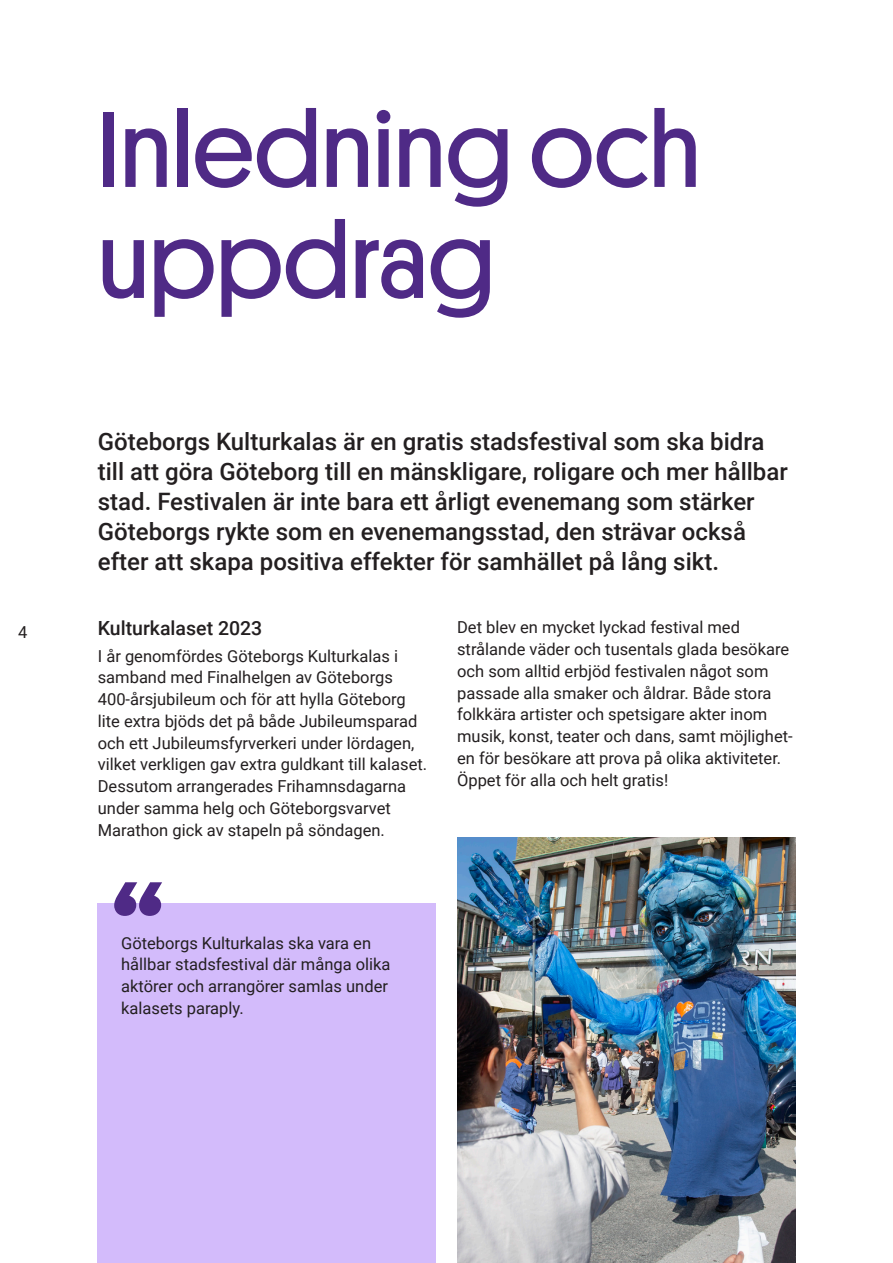
<style>
.page{position:relative;width:893px;height:1263px;background:#fff}
.page>*{position:absolute;margin:0;border:0;box-sizing:border-box;transform-origin:0 0}
.Brödtext{font:italic 700 111px "Platform";color:#4f2a86}
.Rubrik_Stor{font:108px/111px "Platform";color:#4f2a86}
.Ingress{font:500 24px/30px "Roboto";color:#231f20}
.Brödtext-2{font:500 19.5px "Roboto";color:#231f20}
.Brödtext-3{font:16.5px/21.8px "Roboto";color:#231f20}
</style>
<div class="page">
<div style="left:98px;top:903px;width:338px;height:360px;background:#d3bbfb"></div>
<img style="left:457px;top:837px;width:338px;height:426px">
<p class="Brödtext-3" style="left:18px;top:620px;width:11px">4</p>
<p class="Rubrik_Stor" style="left:98px;top:87px;width:604px">Inledning och uppdrag</p>
<p class="Ingress" style="left:98px;top:425px;width:692px">Göteborgs Kulturkalas är en gratis stadsfestival som ska bidra till att göra Göteborg till en mänskligare, roligare och mer hållbar stad. Festivalen är inte bara ett årligt evenemang som stärker Göteborgs rykte som en evenemangsstad, den strävar också efter att skapa positiva effekter för samhället på lång sikt.</p>
<p class="Brödtext-2" style="left:98px;top:615px;width:166px">Kulturkalaset 2023</p>
<p class="Brödtext-3" style="left:98px;top:644px;width:331px">I år genomfördes Göteborgs Kulturkalas i samband med Finalhelgen av Göteborgs 400-årsjubileum och för att hylla Göteborg lite extra bjöds det på både Jubileumsparad och ett Jubileumsfyrverkeri under lördagen, vilket verkligen gav extra guldkant till kalaset.<br>Dessutom arrangerades Frihamnsdagarna under samma helg och Göteborgsvarvet Marathon gick av stapeln på söndagen.</p>
<p class="Brödtext" style="left:108px;top:839px;width:52px">“</p>
<p class="Brödtext-3" style="left:121px;top:931px;width:271px">Göteborgs Kulturkalas ska vara en hållbar stadsfestival där många olika aktörer och arrangörer samlas under kalasets paraply.</p>
<p class="Brödtext-3" style="left:457px;top:616px;width:337px">Det blev en mycket lyckad festival med strålande väder och tusentals glada besökare och som alltid erbjöd festivalen något som passade alla smaker och åldrar. Både stora folkkära artister och spetsigare akter inom musik, konst, teater och dans, samt möjlighet&shy;en för besökare att prova på olika aktiviteter.<br>Öppet för alla och helt gratis!</p>
</div>
